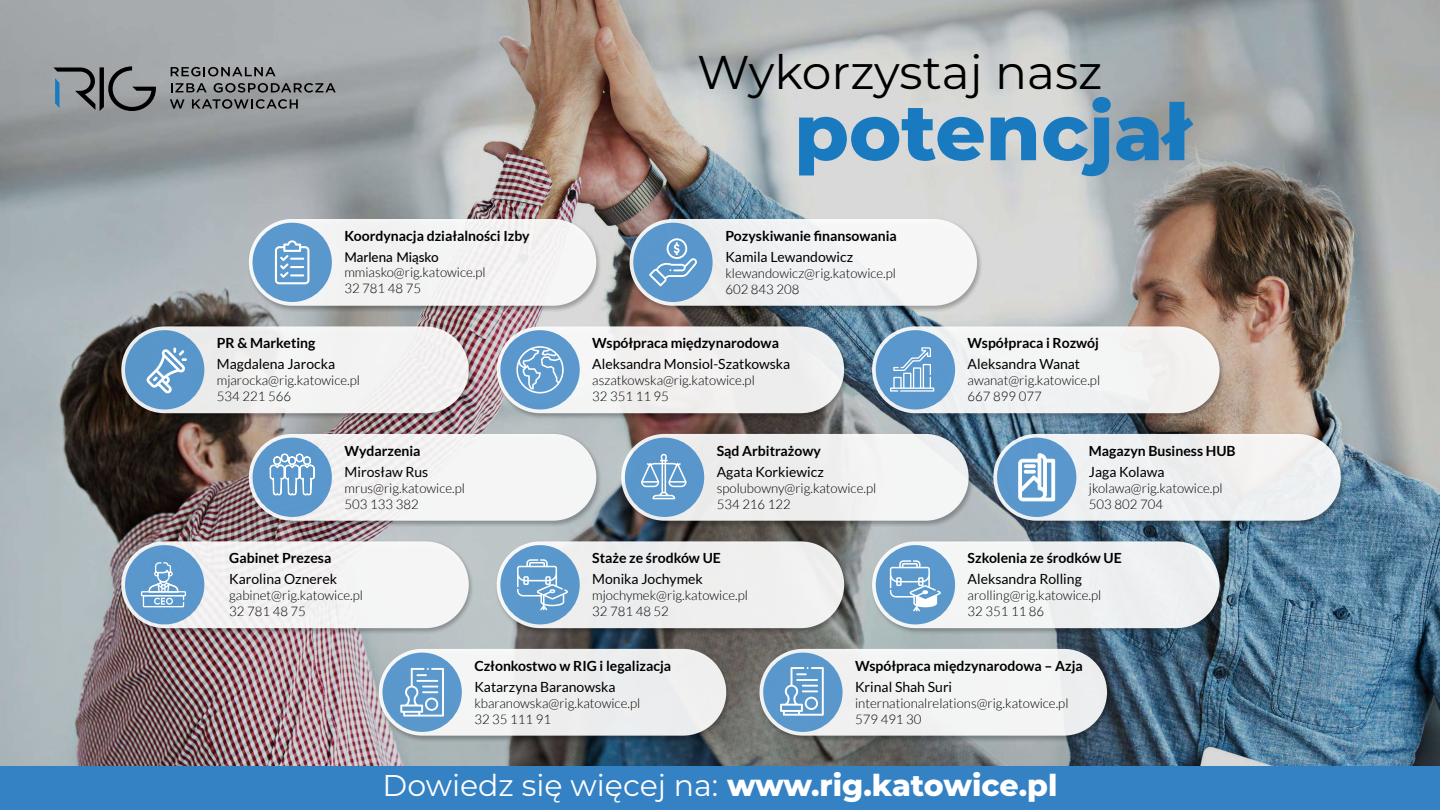
<style>
.page{position:relative;width:1440px;height:810px;background:#fff}
.page>*{position:absolute;margin:0;border:0;box-sizing:border-box;transform-origin:0 0}
.t1{font:800 78.68px "Montserrat";color:#1a7abf}
.t2{font:47.33px "Montserrat";color:#000}
.t3{font:30px "Montserrat";color:#fff}
.t4{font:700 14.02px "Lato";color:#000}
.t5{font:14.02px "Lato";color:#000}
.t6{font:500 13.42px "Lato";color:#000}
.t7{font:300 13.2px/15.8px "Lato";color:#000}
.s1{font-weight:800}
</style>
<div class="page">
<img style="left:0;top:0;width:1440px;height:767px">
<svg style="left:171px;top:67px;width:105px;height:9px"></svg>
<svg style="left:171px;top:83px;width:36px;height:9px"></svg>
<svg style="left:214px;top:83px;width:122px;height:10px"></svg>
<svg style="left:170px;top:99px;width:15px;height:10px"></svg>
<svg style="left:192px;top:99px;width:106px;height:10px"></svg>
<svg style="left:53px;top:66px;width:103px;height:45px;background:#787d81"></svg>
<div style="left:0;top:767px;width:1440px;height:43px;background:#3481c3"></div>
<div style="left:247px;top:217px;width:736px;height:95px;background:#000;opacity:.3"></div>
<div style="left:249px;top:219px;width:347px;height:87px;background:#f3f3f3;border-radius:43px"></div>
<div style="left:253px;top:223px;width:79px;height:79px;background:#5a98cd;border-radius:40px"></div>
<svg style="left:275px;top:240px;width:34px;height:44px"></svg>
<div style="left:630px;top:219px;width:347px;height:87px;background:#f1f3f4;border-radius:43px"></div>
<div style="left:633px;top:223px;width:80px;height:79px;background:#5996cb;border-radius:40px"></div>
<svg style="left:649px;top:238px;width:48px;height:48px"></svg>
<div style="left:119px;top:324px;width:1107px;height:95px;background:#000;opacity:.3"></div>
<div style="left:121px;top:326px;width:348px;height:87px;background:#f3f2f2;border-radius:43px"></div>
<div style="left:125px;top:330px;width:79px;height:79px;background:#5896ca;border-radius:40px"></div>
<svg style="left:146px;top:348px;width:41px;height:46px"></svg>
<div style="left:497px;top:326px;width:347px;height:87px;background:#f0efee;border-radius:43px"></div>
<div style="left:500px;top:330px;width:80px;height:79px;background:#5a98cd;border-radius:40px"></div>
<svg style="left:516px;top:346px;width:48px;height:48px"></svg>
<div style="left:872px;top:326px;width:348px;height:87px;background:#f3f3f3;border-radius:43px"></div>
<div style="left:876px;top:330px;width:79px;height:79px;background:#5997cc;border-radius:40px"></div>
<svg style="left:890px;top:347px;width:44px;height:45px"></svg>
<div style="left:247px;top:432px;width:1100px;height:95px;background:#000;opacity:.3"></div>
<div style="left:249px;top:434px;width:347px;height:87px;background:#f5f5f5;border-radius:43px"></div>
<div style="left:253px;top:438px;width:79px;height:79px;background:#5a97cc;border-radius:40px"></div>
<svg style="left:264px;top:453px;width:56px;height:86px"></svg>
<div style="left:621px;top:434px;width:348px;height:87px;background:#efeeee;border-radius:43px"></div>
<div style="left:625px;top:438px;width:79px;height:79px;background:#5996cb;border-radius:40px"></div>
<svg style="left:641px;top:453px;width:46px;height:46px"></svg>
<div style="left:993px;top:434px;width:348px;height:87px;background:#eef0f2;border-radius:43px"></div>
<div style="left:997px;top:438px;width:79px;height:79px;background:#5997cc;border-radius:40px"></div>
<svg style="left:1018px;top:453px;width:37px;height:48px"></svg>
<div style="left:119px;top:539px;width:1107px;height:95px;background:#000;opacity:.3"></div>
<div style="left:121px;top:541px;width:348px;height:87px;background:#f4f5f5;border-radius:43px"></div>
<div style="left:125px;top:545px;width:79px;height:79px;background:#5997cc;border-radius:40px"></div>
<svg style="left:141px;top:562px;width:45px;height:45px"></svg>
<div style="left:497px;top:541px;width:347px;height:87px;background:#efefef;border-radius:43px"></div>
<div style="left:500px;top:545px;width:80px;height:79px;background:#5a98cd;border-radius:40px"></div>
<svg style="left:517px;top:559px;width:51px;height:51px"></svg>
<div style="left:872px;top:541px;width:348px;height:87px;background:#eff1f3;border-radius:43px"></div>
<div style="left:876px;top:545px;width:79px;height:79px;background:#5a98cd;border-radius:40px"></div>
<svg style="left:890px;top:560px;width:51px;height:51px"></svg>
<div style="left:377px;top:647px;width:736px;height:95px;background:#000;opacity:.3"></div>
<div style="left:379px;top:649px;width:347px;height:87px;background:#eeeeef;border-radius:43px"></div>
<div style="left:382px;top:653px;width:80px;height:79px;background:#5a98cc;border-radius:40px"></div>
<svg style="left:400px;top:668px;width:44px;height:49px"></svg>
<div style="left:759px;top:649px;width:348px;height:87px;background:#f3f4f4;border-radius:43px"></div>
<div style="left:763px;top:653px;width:80px;height:79px;background:#5997cc;border-radius:40px"></div>
<svg style="left:780px;top:667px;width:44px;height:49px"></svg>
<p class="t4" style="left:344px;top:228px;width:187px">Koordynacja działalności Izby</p>
<p class="t6" style="left:344px;top:247px;width:96px">Marlena Miąsko</p>
<p class="t7" style="left:344px;top:265px;width:143px">mmiasko@rig.katowice.pl<br>32 781 48 75</p>
<p class="t4" style="left:217px;top:335px;width:100px">PR &amp; Marketing</p>
<p class="t5" style="left:217px;top:356px;width:120px">Magdalena Jarocka</p>
<p class="t7" style="left:217px;top:373px;width:145px">mjarocka@rig.katowice.pl<br>534 221 566</p>
<p class="t4" style="left:345px;top:443px;width:77px">Wydarzenia</p>
<p class="t5" style="left:345px;top:464px;width:85px">Mirosław Rus</p>
<p class="t7" style="left:345px;top:480px;width:122px">mrus@rig.katowice.pl<br>503 133 382</p>
<p class="t4" style="left:229px;top:550px;width:104px">Gabinet Prezesa</p>
<p class="t5" style="left:229px;top:571px;width:109px">Karolina Oznerek</p>
<p class="t7" style="left:229px;top:588px;width:135px">gabinet@rig.katowice.pl<br>32 781 48 75</p>
<h2 class="t2" style="left:697px;top:40px;width:407px">Wykorzystaj nasz</h2>
<h1 class="t1" style="left:794px;top:75px;width:398px">potencjał</h1>
<p class="t4" style="left:725px;top:228px;width:173px">Pozyskiwanie finansowania</p>
<p class="t5" style="left:725px;top:249px;width:129px">Kamila Lewandowicz</p>
<p class="t7" style="left:725px;top:265px;width:172px">klewandowicz@rig.katowice.pl<br>602 843 208</p>
<p class="t4" style="left:592px;top:335px;width:188px">Współpraca międzynarodowa</p>
<p class="t5" style="left:592px;top:356px;width:200px">Aleksandra Monsiol-Szatkowska</p>
<p class="t7" style="left:592px;top:373px;width:164px">aszatkowska@rig.katowice.pl<br>32 351 11 95</p>
<p class="t4" style="left:717px;top:443px;width:106px">Sąd Arbitrażowy</p>
<p class="t5" style="left:717px;top:464px;width:109px">Agata Korkiewicz</p>
<p class="t7" style="left:717px;top:480px;width:161px">spolubowny@rig.katowice.pl<br>534 216 122</p>
<p class="t4" style="left:592px;top:550px;width:130px">Staże ze środków UE</p>
<p class="t5" style="left:592px;top:571px;width:112px">Monika Jochymek</p>
<p class="t7" style="left:592px;top:588px;width:157px">mjochymek@rig.katowice.pl<br>32 781 48 52</p>
<p class="t4" style="left:968px;top:335px;width:133px">Współpraca i Rozwój</p>
<p class="t5" style="left:968px;top:356px;width:114px">Aleksandra Wanat</p>
<p class="t7" style="left:968px;top:373px;width:134px">awanat@rig.katowice.pl<br>667 899 077</p>
<p class="t4" style="left:1089px;top:443px;width:148px">Magazyn Business HUB</p>
<p class="t5" style="left:1089px;top:464px;width:77px">Jaga Kolawa</p>
<p class="t7" style="left:1089px;top:480px;width:135px">jkolawa@rig.katowice.pl<br>503 802 704</p>
<p class="t4" style="left:968px;top:550px;width:156px">Szkolenia ze środków UE</p>
<p class="t5" style="left:968px;top:571px;width:116px">Aleksandra Rolling</p>
<p class="t7" style="left:968px;top:588px;width:135px">arolling@rig.katowice.pl<br>32 351 11 86</p>
<p class="t4" style="left:474px;top:658px;width:198px">Członkostwo w RIG i legalizacja</p>
<p class="t5" style="left:474px;top:679px;width:143px">Katarzyna Baranowska</p>
<p class="t7" style="left:474px;top:695px;width:167px">kbaranowska@rig.katowice.pl<br>32 35 111 91</p>
<p class="t4" style="left:855px;top:658px;width:229px">Współpraca międzynarodowa – Azja</p>
<p class="t5" style="left:855px;top:679px;width:99px">Krinal Shah Suri</p>
<p class="t7" style="left:855px;top:695px;width:215px">internationalrelations@rig.katowice.pl<br>579 491 30</p>
<h3 class="t3" style="left:383px;top:765px;width:676px">Dowiedz się więcej na: <span class="s1">www.rig.katowice.pl</span></h3>
</div>
